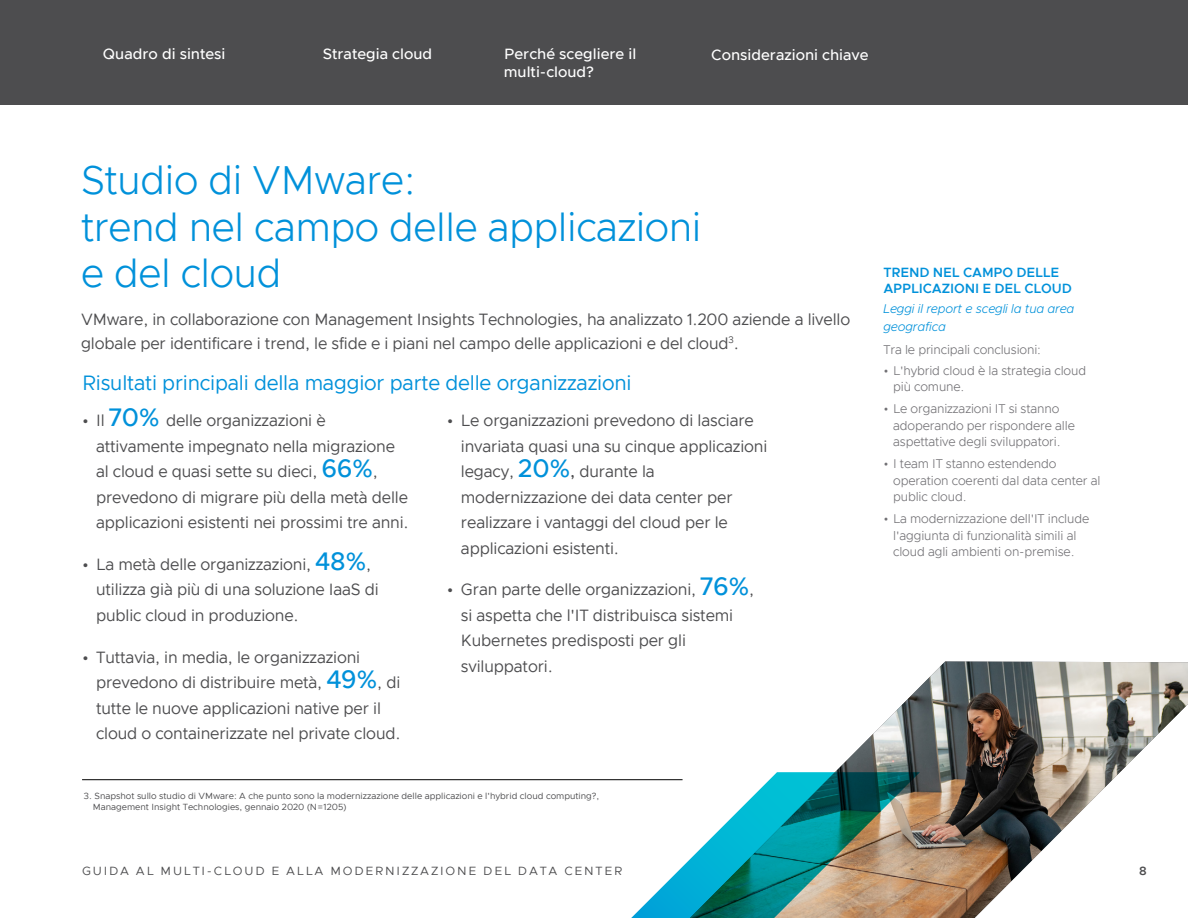
<style>
.page{position:relative;width:1188px;height:918px;background:#fff}
.page>*{position:absolute;margin:0;border:0;box-sizing:border-box;transform-origin:0 0}
.t1{font:300 40.5px/46.5px "Metropolis";letter-spacing:-.01em;color:#0091da}
.t2{font:21px "Metropolis";letter-spacing:-.01em;color:#0091da}
.t3{font:16.5px/25.5px "Metropolis";letter-spacing:-.01em;color:#4d4d4f}
.t4{font:500 15px/18px "Metropolis";color:#fff}
.t5{font:600 13.5px/16.5px "Metropolis";letter-spacing:-.01em;color:#0091da}
.t6{font:300 12.75px/16.5px "Metropolis";letter-spacing:-.01em;color:#717074}
.t7{font:italic 300 12.75px/18px "Metropolis";letter-spacing:-.01em;color:#0091da}
.t8{font:12px "Metropolis";letter-spacing:.15em;color:#4d4d4f}
.t9{font:600 12px "Metropolis";color:#4d4d4f}
.t10{font:9px/11.2px "Metropolis";color:#4d4d4f}
.s1{font-weight:500;font-size:25.5px;color:#0091da}
.s2{font-weight:500}
</style>
<div class="page">
<img style="left:835px;top:662px;width:353px;height:256px">
<svg style="left:566px;top:772px;width:354px;height:146px"></svg>
<hr style="left:82px;top:779px;width:601px;height:1px;background:#000">
<div style="left:0;top:0;width:1188px;height:105px;background:#4d4d4f"></div>
<p class="t4" style="left:103px;top:45px;width:124px">Quadro di sintesi</p>
<p class="t4" style="left:323px;top:45px;width:111px">Strategia cloud</p>
<p class="t4" style="left:504px;top:45px;width:134px">Perché scegliere il multi-cloud?</p>
<p class="t4" style="left:711px;top:45px;width:159px">Considerazioni chiave</p>
<h1 class="t1" style="left:81px;top:157px;width:622px">Studio di VMware:<br>trend nel campo delle applicazioni e del cloud</h1>
<p class="t3" style="left:81px;top:307px;width:771px;line-height:24px">VMware, in collaborazione con Management Insights Technologies, ha analizzato 1.200 aziende a livello globale per identificare i trend, le sfide e i piani nel campo delle applicazioni e del cloud<sup>3</sup>.</p>
<p class="t2" style="left:82px;top:370px;width:551px">Risultati principali della maggior parte delle organizzazioni</p>
<p class="t3" style="left:96px;top:408px;width:314px;text-indent:-14px">• Il <span class="s1">70%</span> delle organizzazioni è attivamente impegnato nella migrazione al cloud e quasi sette su dieci, <span class="s1">66%</span>, prevedono di migrare più della metà delle applicazioni esistenti nei prossimi tre anni.</p>
<p class="t3" style="left:96px;top:551px;width:284px;text-indent:-14px">• La metà delle organizzazioni, <span class="s1">48%</span>, utilizza già più di una soluzione IaaS di public cloud in produzione.</p>
<p class="t3" style="left:96px;top:644px;width:306px;text-indent:-14px">• Tuttavia, in media, le organizzazioni prevedono di distribuire metà, <span class="s1">49%</span>, di tutte le nuove applicazioni native per il cloud o containerizzate nel private cloud.</p>
<p class="t3" style="left:461px;top:408px;width:308px;text-indent:-14px">• Le organizzazioni prevedono di lasciare invariata quasi una su cinque applicazioni legacy, <span class="s1">20%</span><span class="s2">,</span> durante la modernizzazione dei data center per realizzare i vantaggi del cloud per le applicazioni esistenti.</p>
<p class="t3" style="left:461px;top:577px;width:295px;text-indent:-14px">• Gran parte delle organizzazioni, <span class="s1">76%</span>, si aspetta che l'IT distribuisca sistemi<br>Kubernetes predisposti per gli sviluppatori.</p>
<p class="t10" style="left:93px;top:790px;width:508px;text-indent:-9px">3. Snapshot sullo studio di VMware: A che punto sono la modernizzazione delle applicazioni e l'hybrid cloud computing?,<br>Management Insight Technologies, gennaio 2020 (N=1205)</p>
<p class="t5" style="left:883px;top:264px;width:190px">TREND NEL CAMPO DELLE<br>APPLICAZIONI E DEL CLOUD</p>
<p class="t7" style="left:883px;top:300px;width:192px">Leggi il report e scegli la tua area geografica</p>
<p class="t6" style="left:883px;top:341px;width:159px">Tra le principali conclusioni:</p>
<p class="t6" style="left:893px;top:362px;width:194px;text-indent:-10px">• L'hybrid cloud è la strategia cloud più comune.</p>
<p class="t6" style="left:893px;top:401px;width:183px;text-indent:-10px">• Le organizzazioni IT si stanno adoperando per rispondere alle aspettative degli sviluppatori.</p>
<p class="t6" style="left:893px;top:455px;width:209px;text-indent:-10px">• I team IT stanno estendendo operation coerenti dal data center al public cloud.</p>
<p class="t6" style="left:883px;top:510px;width:207px;text-align:center">• La modernizzazione dell'IT include l'aggiunta di funzionalità simili al cloud agli ambienti on-premise.</p>
<p class="t8" style="left:82px;top:864px;width:542px">GUIDA AL MULTI-CLOUD E ALLA MODERNIZZAZIONE DEL DATA CENTER</p>
<p class="t9" style="left:1139px;top:864px;width:9px">8</p>
</div>
